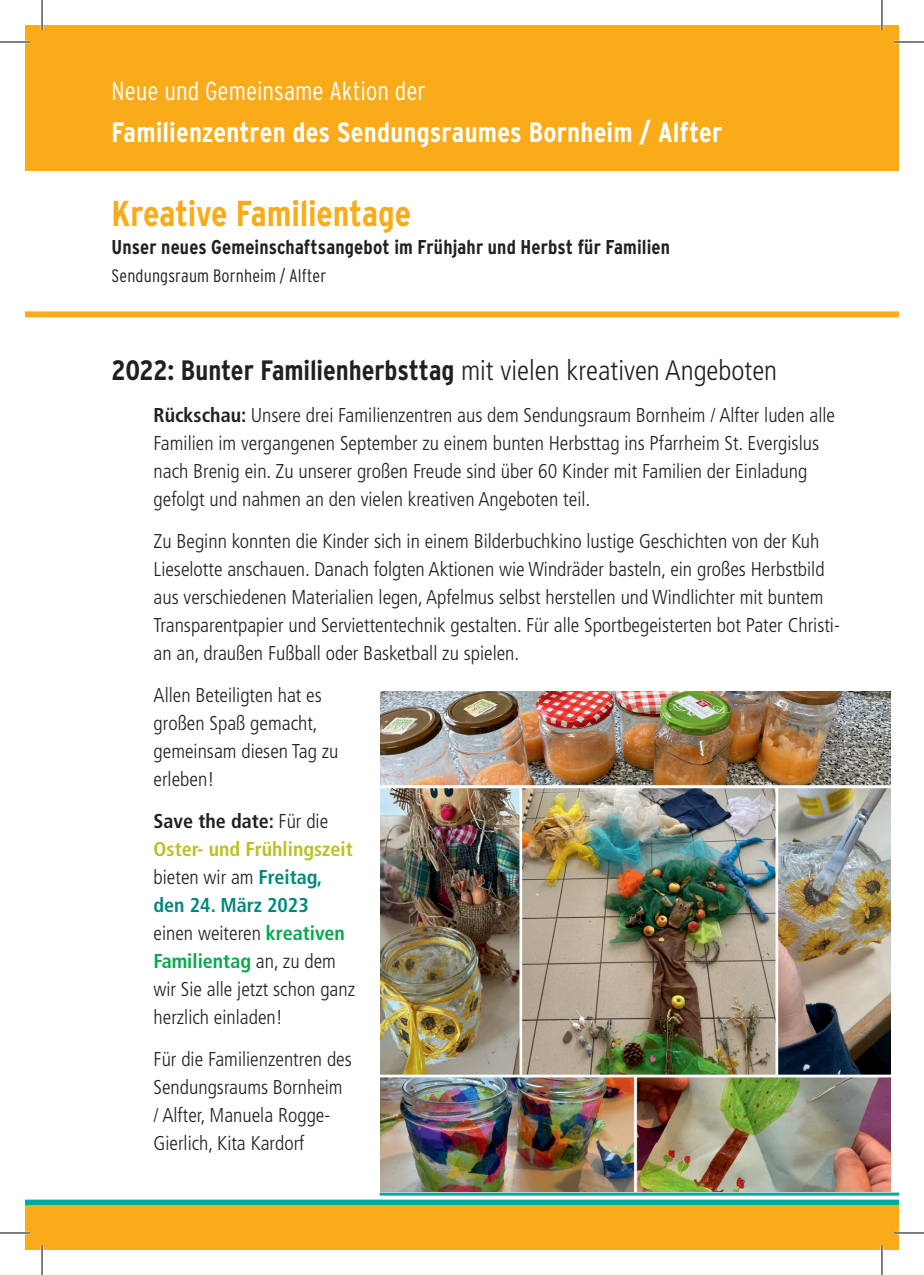
<style>
.page{position:relative;width:924px;height:1275px;background:#fff}
.page>*{position:absolute;margin:0;border:0;box-sizing:border-box;transform-origin:0 0}
.t1{font:700 36px "Interstate Condensed";letter-spacing:-.005em;color:#faab1a}
.t2{font:700 28px "Interstate Condensed";letter-spacing:-.005em;color:#231f20}
.t3{font:700 28px "Interstate Condensed";letter-spacing:.005em;color:#fff}
.t4{font:300 26px "Interstate Condensed";color:#fff}
.t5{font:300 condensed 20px/28px "Frutiger LT Std";color:#231f20}
.t6{font:700 20px "Interstate Condensed";letter-spacing:.005em;color:#231f20}
.t7{font:300 18px "Interstate Condensed";letter-spacing:.01em;color:#231f20}
.s1{font-family:"Frutiger LT Std";font-weight:300;font-stretch:condensed}
.s2{font-weight:700}
.s3{font-weight:700;color:#b8c21d}
.s4{font-weight:700;color:#00887e}
.s5{font-weight:700;color:#00ab4d}
</style>
<div class="page">
<div style="left:25px;top:311px;width:17px;height:6px;background:#faab1a"></div>
<div style="left:42px;top:311px;width:856px;height:6px;background:#faab1a"></div>
<hr style="left:379px;top:1192px;width:519px;height:3px;background:#00a99d">
<div style="left:25px;top:1199px;width:17px;height:6px;background:#00a99d"></div>
<div style="left:42px;top:1199px;width:856px;height:6px;background:#00a99d"></div>
<div style="left:25px;top:25px;width:17px;height:145px;background:#faab1a"></div>
<div style="left:42px;top:25px;width:856px;height:145px;background:#faab1a"></div>
<div style="left:25px;top:1205px;width:17px;height:45px;background:#faab1a"></div>
<div style="left:42px;top:1205px;width:856px;height:45px;background:#faab1a"></div>
<img style="left:380px;top:691px;width:510px;height:500px">
<hr style="left:0;top:41px;width:30px;height:2px;background:#fff">
<hr style="left:893px;top:41px;width:30px;height:2px;background:#fff">
<hr style="left:0;top:1231px;width:30px;height:3px;background:#fff">
<hr style="left:893px;top:1231px;width:30px;height:3px;background:#fff">
<hr style="left:41px;top:0;width:2px;height:30px;background:#fff">
<hr style="left:41px;top:1245px;width:2px;height:30px;background:#fff">
<hr style="left:880px;top:0;width:2px;height:30px;background:#fff">
<hr style="left:880px;top:1245px;width:2px;height:30px;background:#fff">
<hr style="left:0;top:42px;width:30px;height:1px;background:#000">
<hr style="left:893px;top:42px;width:30px;height:1px;background:#000">
<hr style="left:0;top:1232px;width:30px;height:1px;background:#000">
<hr style="left:893px;top:1232px;width:30px;height:1px;background:#000">
<hr style="left:42px;top:0;width:1px;height:30px;background:#000">
<hr style="left:42px;top:1245px;width:1px;height:30px;background:#000">
<hr style="left:881px;top:0;width:1px;height:30px;background:#000">
<hr style="left:881px;top:1245px;width:1px;height:30px;background:#000">
<h3 class="t4" style="left:111px;top:76px;width:316px">Neue und Gemeinsame Aktion der</h3>
<h2 class="t3" style="left:111px;top:117px;width:612px">Familienzentren des Sendungsraumes Bornheim / Alfter</h2>
<h1 class="t1" style="left:111px;top:193px;width:301px">Kreative Familientage</h1>
<p class="t6" style="left:111px;top:236px;width:559px">Unser neues Gemeinschaftsangebot im Frühjahr und Herbst für Familien</p>
<p class="t7" style="left:111px;top:266px;width:216px">Sendungsraum Bornheim / Alfter</p>
<h2 class="t2" style="left:111px;top:355px;width:667px">2022: Bunter Familienherbsttag <span class="s1">mit vielen kreativen Angeboten</span></h2>
<p class="t5" style="left:153px;top:401px;width:682px"><span class="s2">Rückschau:</span> Unsere drei Familienzentren aus dem Sendungsraum Bornheim / Alfter luden alle Familien im vergangenen September zu einem bunten Herbsttag ins Pfarrheim St. Evergislus nach Brenig ein. Zu unserer großen Freude sind über 60 Kinder mit Familien der Einladung gefolgt und nahmen an den vielen kreativen Angeboten teil.</p>
<p class="t5" style="left:153px;top:527px;width:687px">Zu Beginn konnten die Kinder sich in einem Bilderbuchkino lustige Geschichten von der Kuh Lieselotte anschauen. Danach folgten Aktionen wie Windräder basteln, ein großes Herbstbild aus verschiedenen Materialien legen, Apfelmus selbst herstellen und Windlichter mit buntem Transparentpapier und Serviettentechnik gestalten. Für alle Sportbegeisterten bot Pater Christi&shy;an an, draußen Fußball oder Basketball zu spielen.</p>
<p class="t5" style="left:153px;top:681px;width:186px">Allen Beteiligten hat es großen Spaß gemacht, gemeinsam diesen Tag zu erleben!</p>
<p class="t5" style="left:153px;top:807px;width:203px"><span class="s2">Save the date:</span> Für die<br><span class="s3">Oster- und Frühlingszeit </span>bieten wir am <span class="s4">Freitag, den 24. März 2023<br></span>einen weiteren <span class="s5">kreativen<br>Familientag</span> an, zu dem wir Sie alle jetzt schon ganz herzlich einladen!</p>
<p class="t5" style="left:153px;top:1045px;width:200px">Für die Familienzentren des<br>Sendungsraums Bornheim / Alfter, Manuela Rogge-<br>Gierlich, Kita Kardorf</p>
</div>
